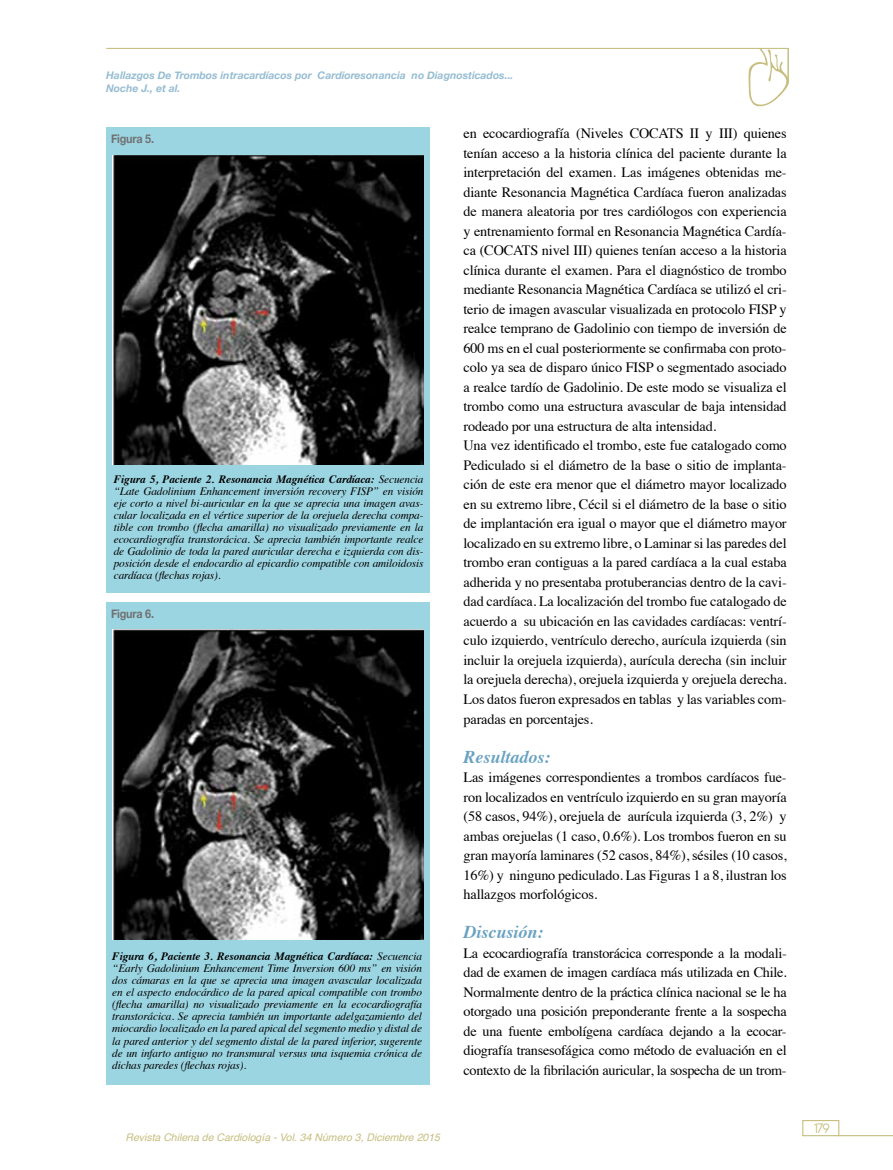
<style>
.page{position:relative;width:893px;height:1170px;background:#fff}
.page>*{position:absolute;margin:0;border:0;box-sizing:border-box;transform-origin:0 0}
.t1{font:italic 700 18px "Times";color:#69a2c1}
.t2{font:15px "Antipasto";color:#c7be80}
.t3{font:14.25px/19.5px "Times";letter-spacing:-.01em;color:#000;text-align:justify}
.t4{font:700 12px "Helvetica Neue";letter-spacing:-.02em;color:#707172;scale:.9 1}
.t5{font:italic 11.25px/12px "Times";letter-spacing:-.01em;color:#000;text-align:justify}
.t6{font:italic 700 10.5px/12.6px "Helvetica Neue";color:#96bdd3}
.t7{font:italic 10.5px "Helvetica";color:#c7be80}
.s1{font-weight:700}
</style>
<div class="page">
<div style="left:802px;top:1119px;width:37px;height:17px;border:1px solid #c7be80"></div>
<hr style="left:838px;top:1134px;width:55px;height:2px;background:#c7be80">
<hr style="left:106px;top:48px;width:683px;height:1px;background:#c7be7f">
<svg style="left:748px;top:48px;width:41px;height:59px"></svg>
<hr style="left:787px;top:49px;width:2px;height:32px;background:#c7be7f">
<div style="left:106px;top:128px;width:323px;height:464px;background:#9cd5e2"></div>
<div style="left:106px;top:602px;width:323px;height:482px;background:#9cd5e2"></div>
<img style="left:112px;top:155px;width:311px;height:310px">
<img style="left:112px;top:629px;width:311px;height:310px">
<p class="t6" style="left:106px;top:69px;width:409px">Hallazgos De Trombos intracardíacos por Cardioresonancia no Diagnosticados...<br>Noche J., et al.</p>
<p class="t4" style="left:111px;top:131px;width:49px">Figura 5.</p>
<p class="t5" style="left:114px;top:472px;width:311px"><span class="s1">Figura 5, Paciente 2. Resonancia Magnética Cardíaca:</span> Secuencia “Late Gadolinium Enhancement inversión recovery FISP” en visión eje corto a nivel bi-auricular en la que se aprecia una imagen avas&shy;cular localizada en el vértice superior de la orejuela derecha compa&shy;tible con trombo (flecha amarilla) no visualizado previamente en la ecocardiografía transtorácica. Se aprecia también importante realce de Gadolinio de toda la pared auricular derecha e izquierda con dis&shy;posición desde el endocardio al epicardio compatible con amiloidosis cardíaca (flechas rojas).</p>
<p class="t4" style="left:111px;top:605px;width:49px">Figura 6.</p>
<p class="t5" style="left:112px;top:949px;width:311px"><span class="s1">Figura 6, Paciente 3. Resonancia Magnética Cardíaca:</span> Secuencia “Early Gadolinium Enhancement Time Inversion 600 ms” en visión dos cámaras en la que se aprecia una imagen avascular localizada en el aspecto endocárdico de la pared apical compatible con trombo (flecha amarilla) no visualizado previamente en la ecocardiografía transtorácica. Se aprecia también un importante adelgazamiento del miocardio localizado en la pared apical del segmento medio y distal de la pared anterior y del segmento distal de la pared inferior, sugerente de un infarto antiguo no transmural versus una isquemia crónica de dichas paredes (flechas rojas).</p>
<p class="t7" style="left:125px;top:1128px;width:316px">Revista Chilena de Cardiología - Vol. 34 Número 3, Diciembre 2015</p>
<p class="t3" style="left:463px;top:122px;width:325px;text-align:left">en ecocardiografía (Niveles COCATS II y III) quienes tenían acceso a la historia clínica del paciente durante la interpretación del examen. Las imágenes obtenidas me&shy;diante Resonancia Magnética Cardíaca fueron analizadas de manera aleatoria por tres cardiólogos con experiencia y entrenamiento formal en Resonancia Magnética Cardía&shy;ca (COCATS nivel III) quienes tenían acceso a la historia clínica durante el examen. Para el diagnóstico de trombo mediante Resonancia Magnética Cardíaca se utilizó el cri&shy;terio de imagen avascular visualizada en protocolo FISP y realce temprano de Gadolinio con tiempo de inversión de 600 ms en el cual posteriormente se confirmaba con proto&shy;colo ya sea de disparo único FISP o segmentado asociado a realce tardío de Gadolinio. De este modo se visualiza el trombo como una estructura avascular de baja intensidad rodeado por una estructura de alta intensidad.<br>Una vez identificado el trombo, este fue catalogado como Pediculado si el diámetro de la base o sitio de implanta&shy;ción de este era menor que el diámetro mayor localizado en su extremo libre, Cécil si el diámetro de la base o sitio de implantación era igual o mayor que el diámetro mayor localizado en su extremo libre, o Laminar si las paredes del trombo eran contiguas a la pared cardíaca a la cual estaba adherida y no presentaba protuberancias dentro de la cavi&shy;dad cardíaca. La localización del trombo fue catalogado de acuerdo a su ubicación en las cavidades cardíacas: ventrí&shy;culo izquierdo, ventrículo derecho, aurícula izquierda (sin incluir la orejuela izquierda), aurícula derecha (sin incluir la orejuela derecha), orejuela izquierda y orejuela derecha.<br>Los datos fueron expresados en tablas y las variables com&shy;paradas en porcentajes.</p>
<p class="t1" style="left:463px;top:739px;width:89px">Resultados:</p>
<p class="t3" style="left:463px;top:766px;width:325px">Las imágenes correspondientes a trombos cardíacos fue&shy;ron localizados en ventrículo izquierdo en su gran mayoría (58 casos, 94%), orejuela de aurícula izquierda (3, 2%) y ambas orejuelas (1 caso, 0.6%). Los trombos fueron en su gran mayoría laminares (52 casos, 84%), sésiles (10 casos, 16%) y ninguno pediculado. Las Figuras 1 a 8, ilustran los hallazgos morfológicos.</p>
<p class="t1" style="left:463px;top:915px;width:82px">Discusión:</p>
<p class="t3" style="left:463px;top:941px;width:325px">La ecocardiografía transtorácica corresponde a la modali&shy;dad de examen de imagen cardíaca más utilizada en Chile.<br>Normalmente dentro de la práctica clínica nacional se le ha otorgado una posición preponderante frente a la sospecha de una fuente embolígena cardíaca dejando a la ecocar&shy;diografía transesofágica como método de evaluación en el contexto de la fibrilación auricular, la sospecha de un trom-</p>
<p class="t2" style="left:814px;top:1119px;width:17px">179</p>
</div>
